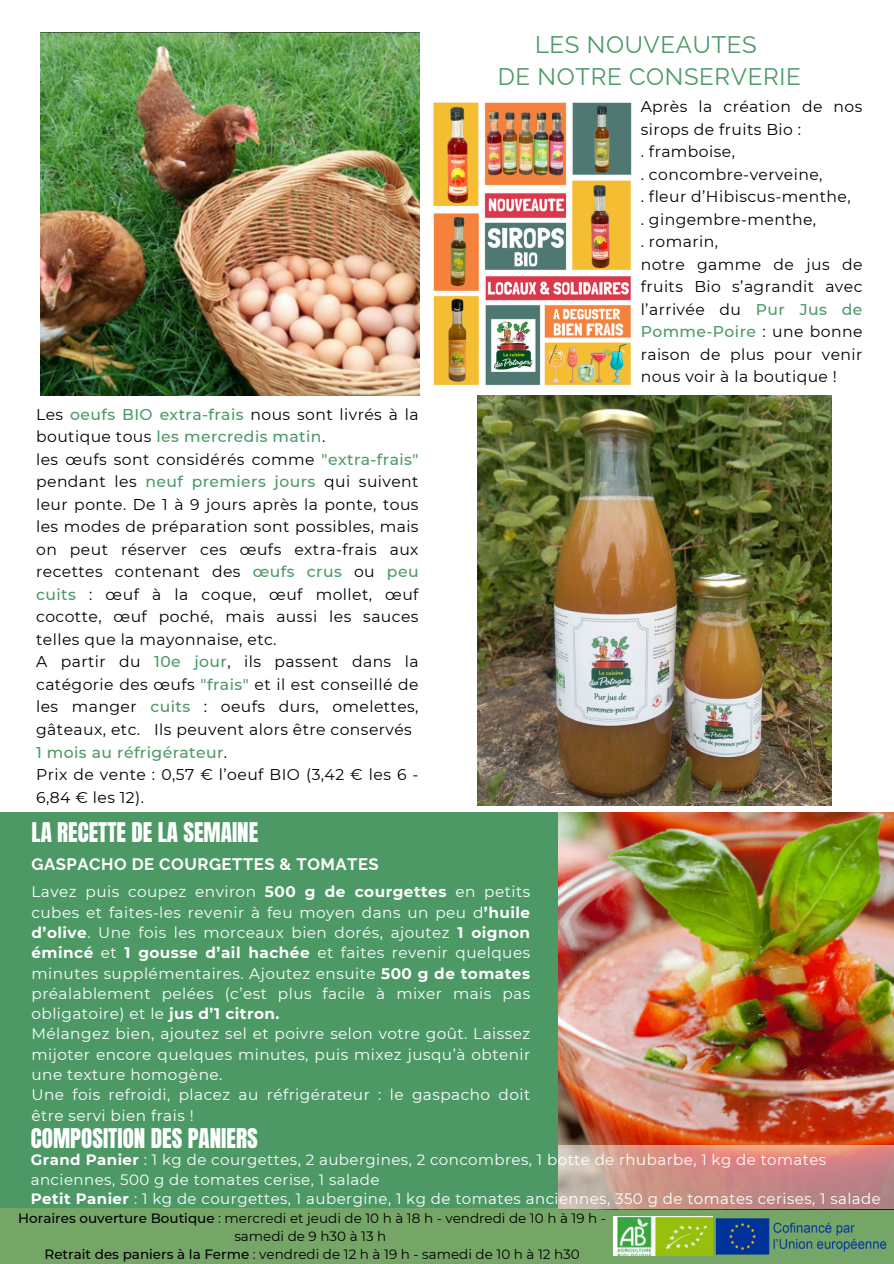
<style>
.page{position:relative;width:894px;height:1264px;background:#fff}
.page>*{position:absolute;margin:0;border:0;box-sizing:border-box;transform-origin:0 0}
.t1{font:24px/31.5px "Raleway";letter-spacing:.025em;color:#4c9966;text-align:center}
.t2{font:23.1px "Anton";color:#fff}
.t3{font:700 16.65px "Raleway";letter-spacing:.03em;color:#fff}
.t4{font:15.6px/22.5px "Montserrat";letter-spacing:.025em;color:#000}
.t5{font:15.3px/20.2px "Montserrat";letter-spacing:.03em;color:#fff}
.t6{font:15px "Montserrat";letter-spacing:.03em;color:#fff}
.t7{font:13.5px/18px "Montserrat";color:#000;text-align:center}
.s1{font-weight:500;color:#4c9966}
.s2{font-weight:700}
.s3{font-weight:500}
</style>
<div class="page">
<div style="left:0;top:813px;width:558px;height:450px;background:#4c9966"></div>
<div style="left:0;top:1208px;width:893px;height:55px;background:#76a667"></div>
<img style="left:613px;top:1216px;width:274px;height:40px">
<img style="left:41px;top:32px;width:378px;height:364px">
<img style="left:433px;top:102px;width:199px;height:284px">
<img style="left:477px;top:396px;width:354px;height:409px">
<img style="left:558px;top:813px;width:335px;height:396px">
<svg style="left:558px;top:1144px;width:335px;height:64px;background:#cc918a"></svg>
<p class="t1" style="left:497px;top:29px;width:304px">LES NOUVEAUTES<br>DE NOTRE CONSERVERIE</p>
<p class="t4" style="left:36px;top:403px;width:384px">Les <span class="s1">oeufs BIO extra-frais</span> nous sont livrés à la boutique tous <span class="s1">les mercredis matin</span>.<br>les œufs sont considérés comme <span class="s1">"extra-frais" </span>pendant les <span class="s1">neuf premiers jours</span> qui suivent leur ponte. De 1 à 9 jours après la ponte, tous les modes de préparation sont possibles, mais on peut réserver ces œufs extra‑frais aux recettes contenant des <span class="s1">œufs crus</span> ou <span class="s1">peu cuits</span> : œuf à la coque, œuf mollet, œuf cocotte, œuf poché, mais aussi les sauces telles que la mayonnaise, etc.<br>A partir du <span class="s1">10e jour</span>, ils passent dans la catégorie des œufs <span class="s1">"frais"</span> et il est conseillé de les manger <span class="s1">cuits</span> : oeufs durs, omelettes, gâteaux, etc. Ils peuvent alors être conservés <span class="s1">1 mois au réfrigérateur</span>.<br>Prix de vente : 0,57 € l’oeuf BIO (3,42 € les 6 - 6,84 € les 12).</p>
<p class="t2" style="left:31px;top:815px;width:228px">LA RECETTE DE LA SEMAINE</p>
<h1 class="t3" style="left:31px;top:854px;width:349px">GASPACHO DE COURGETTES &amp; TOMATES</h1>
<h2 class="t5" style="left:31px;top:881px;width:500px">Lavez puis coupez environ <span class="s2">500 g de courgettes</span> en petits cubes et faites-les revenir à feu moyen dans un peu d<span class="s2">’huile d’olive</span>. Une fois les morceaux bien dorés, ajoutez <span class="s2">1 oignon émincé</span> et <span class="s2">1 gousse d’ail hachée</span> et faites revenir quelques minutes supplémentaires. Ajoutez ensuite <span class="s2">500 g de tomates </span>préalablement pelées (c’est plus facile à mixer mais pas obligatoire) et le <span class="s2">jus d’1 citron.<br></span>Mélangez bien, ajoutez sel et poivre selon votre goût. Laissez mijoter encore quelques minutes, puis mixez jusqu’à obtenir une texture homogène.<br>Une fois refroidi, placez au réfrigérateur : le gaspacho doit être servi bien frais !</h2>
<h3 class="t4" style="left:640px;top:95px;width:223px">Après la création de nos sirops de fruits Bio :</h3>
<h1 class="t4" style="left:640px;top:140px;width:96px">. framboise,</h1>
<p class="t4" style="left:640px;top:163px;width:223px">. concombre-verveine,<br>. fleur d’Hibiscus-menthe,<br>. gingembre-menthe,<br>. romarin,<br>notre gamme de jus de fruits Bio s’agrandit avec l’arrivée du <span class="s1">Pur Jus de<br>Pomme-Poire</span> : une bonne raison de plus pour venir nous voir à la boutique !</p>
<p class="t2" style="left:31px;top:1122px;width:228px">COMPOSITION DES PANIERS</p>
<p class="t6" style="left:31px;top:1150px;width:796px"><span class="s2">Grand Panier</span> : 1 kg de courgettes, 2 aubergines, 2 concombres, 1 botte de rhubarbe, 1 kg de tomates</p>
<p class="t6" style="left:31px;top:1169px;width:350px">anciennes, 500 g de tomates cerise, 1 salade</p>
<p class="t6" style="left:31px;top:1189px;width:851px"><span class="s2">Petit Panier</span> : 1 kg de courgettes, 1 aubergine, 1 kg de tomates anciennes, 350 g de tomates cerises, 1 salade</p>
<p class="t7" style="left:18px;top:1209px;width:589px"><span class="s3">Horaires ouverture Boutique</span> : mercredi et jeudi de 10 h à 18 h - vendredi de 10 h à 19 h - samedi de 9 h30 à 13 h</p>
<h3 class="t7" style="left:44px;top:1245px;width:536px"><span class="s3">Retrait des paniers à la Ferme</span> : vendredi de 12 h à 19 h - samedi de 10 h à 12 h30</h3>
</div>
